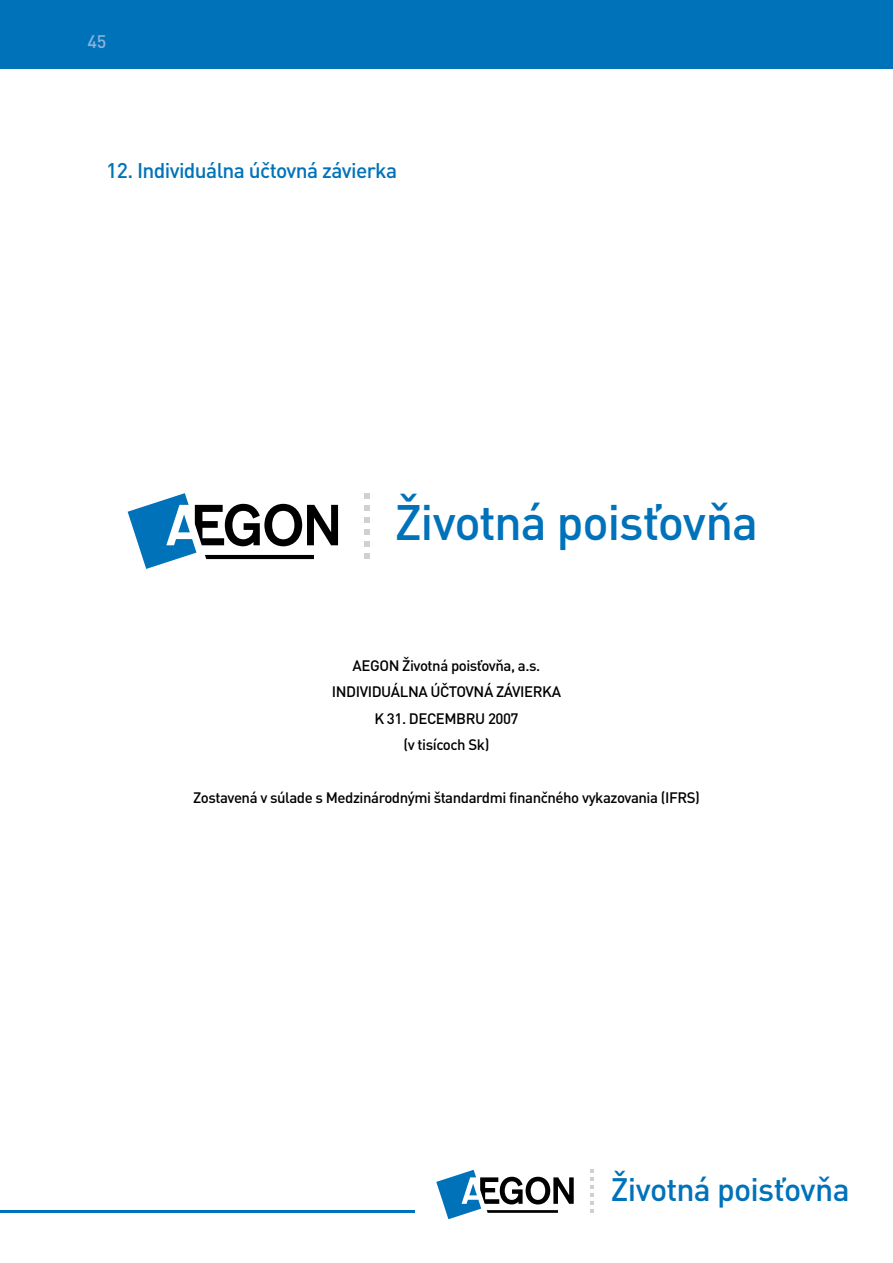
<style>
.page{position:relative;width:893px;height:1263px;background:#fff}
.page>*{position:absolute;margin:0;border:0;box-sizing:border-box;transform-origin:0 0}
.t1{font:500 49.2px "DIN Pro";letter-spacing:-.03em;color:#0072ba}
.t2{font:500 32.1px "DIN Pro";letter-spacing:-.025em;color:#0072ba}
.t3{font:500 21px "DIN Pro";letter-spacing:-.03em;color:#0072ba}
.t4{font:500 18px "DIN Pro";color:#89b3db}
.t5{font:500 15px/26.5px "DIN Pro";letter-spacing:-.03em;color:#000;text-align:center}
</style>
<div class="page">
<svg style="left:436px;top:1170px;width:138px;height:49px"></svg>
<svg style="left:590px;top:1169px;width:4px;height:44px"></svg>
<hr style="left:0;top:1210px;width:415px;height:3px;background:#0072ba">
<div style="left:0;top:0;width:893px;height:68px;background:#0072ba"></div>
<svg style="left:128px;top:493px;width:210px;height:76px"></svg>
<svg style="left:364px;top:493px;width:6px;height:5px"></svg>
<svg style="left:364px;top:505px;width:6px;height:6px"></svg>
<svg style="left:364px;top:517px;width:6px;height:6px"></svg>
<svg style="left:364px;top:529px;width:6px;height:6px"></svg>
<svg style="left:364px;top:541px;width:6px;height:6px"></svg>
<svg style="left:364px;top:553px;width:6px;height:6px"></svg>
<p class="t4" style="left:88px;top:29px;width:20px">45</p>
<h3 class="t3" style="left:106px;top:156px;width:292px">12. Individuálna účtovná závierka</h3>
<h1 class="t1" style="left:395px;top:489px;width:365px">Životná poisťovňa</h1>
<p class="t5" style="left:332px;top:651px;width:231px">AEGON Životná poisťovňa, a.s.<br>INDIVIDUÁLNA ÚČTOVNÁ ZÁVIERKA<br>K 31. DECEMBRU 2007<br>(v tisícoch Sk)</p>
<p class="t5" style="left:193px;top:784px;width:508px">Zostavená v súlade s Medzinárodnými štandardmi finančného vykazovania (IFRS)</p>
<h2 class="t2" style="left:611px;top:1167px;width:241px">Životná poisťovňa</h2>
</div>
